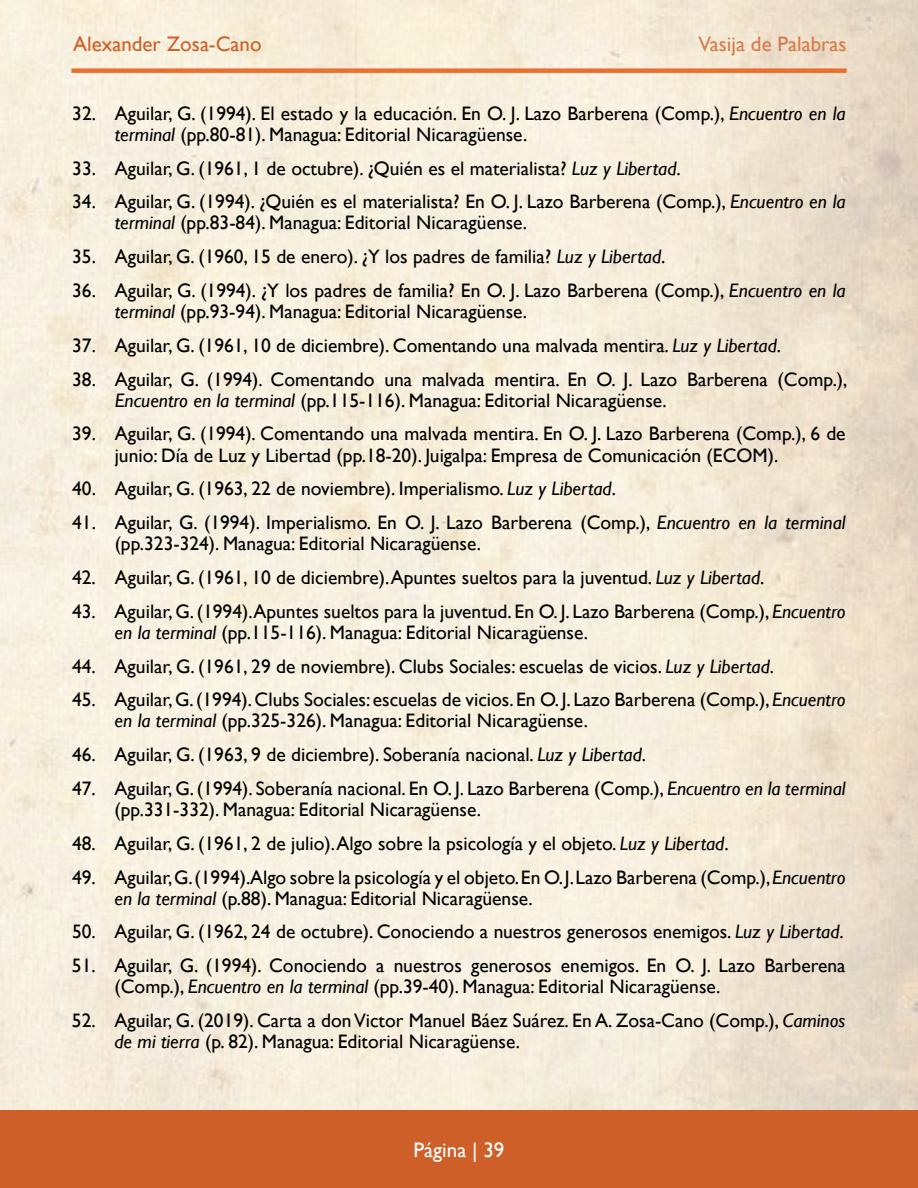
<style>
.page{position:relative;width:918px;height:1188px;background:#fff}
.page>*{position:absolute;margin:0;border:0;box-sizing:border-box;transform-origin:0 0}
.t1{font:21px "Gill Sans";color:#ce5f29}
.t2{font:21px "Gill Sans";color:#d67b4a}
.t3{font:21px "Gill Sans";color:#fff}
.t4{font:19.5px/21px "Gill Sans";color:#000}
.s1{font-style:italic}
</style>
<div class="page">
<img style="left:0;top:0;width:918px;height:1111px">
<div style="left:0;top:1111px;width:918px;height:77px;background:#ce5f29"></div>
<div style="left:71px;top:68px;width:776px;height:5px;background:#e97030"></div>
<p class="t1" style="left:73px;top:32px;width:190px">Alexander Zosa-Cano</p>
<p class="t2" style="left:698px;top:32px;width:150px">Vasija de Palabras</p>
<p class="t4" style="left:115px;top:103px;width:732px;text-indent:-43px">32. Aguilar, G. (1994). El estado y la educación. En O. J. Lazo Barberena (Comp.), <span class="s1">Encuentro en la terminal</span> (pp.80-81). Managua: Editorial Nicaragüense.</p>
<p class="t4" style="left:72px;top:158px;width:610px">33. Aguilar, G. (1961, 1 de octubre). ¿Quién es el materialista? <span class="s1">Luz y Libertad</span>.</p>
<p class="t4" style="left:115px;top:192px;width:732px;text-indent:-43px">34. Aguilar, G. (1994). ¿Quién es el materialista? En O. J. Lazo Barberena (Comp.), <span class="s1">Encuentro en la terminal</span> (pp.83-84). Managua: Editorial Nicaragüense.</p>
<p class="t4" style="left:72px;top:247px;width:595px">35. Aguilar, G. (1960, 15 de enero). ¿Y los padres de familia? <span class="s1">Luz y Libertad</span>.</p>
<p class="t4" style="left:115px;top:280px;width:732px;text-indent:-43px">36. Aguilar, G. (1994). ¿Y los padres de familia? En O. J. Lazo Barberena (Comp.), <span class="s1">Encuentro en la terminal</span> (pp.93-94). Managua: Editorial Nicaragüense.</p>
<p class="t4" style="left:72px;top:335px;width:710px">37. Aguilar, G. (1961, 10 de diciembre). Comentando una malvada mentira. <span class="s1">Luz y Libertad</span>.</p>
<p class="t4" style="left:115px;top:369px;width:734px;text-indent:-43px">38. Aguilar, G. (1994). Comentando una malvada mentira. En O. J. Lazo Barberena (Comp.),<br><span class="s1">Encuentro en la terminal</span> (pp.115-116). Managua: Editorial Nicaragüense.</p>
<p class="t4" style="left:115px;top:424px;width:732px;text-indent:-43px">39. Aguilar, G. (1994). Comentando una malvada mentira. En O. J. Lazo Barberena (Comp.), 6 de junio: Día de Luz y Libertad (pp.18-20). Juigalpa: Empresa de Comunicación (ECOM).</p>
<p class="t4" style="left:72px;top:479px;width:545px">40. Aguilar, G. (1963, 22 de noviembre). Imperialismo. <span class="s1">Luz y Libertad</span>.</p>
<p class="t4" style="left:115px;top:512px;width:732px;text-indent:-43px">41. Aguilar, G. (1994). Imperialismo. En O. J. Lazo Barberena (Comp.), <span class="s1">Encuentro en la terminal </span>(pp.323-324). Managua: Editorial Nicaragüense.</p>
<p class="t4" style="left:72px;top:567px;width:694px">42. Aguilar, G. (1961, 10 de diciembre). Apuntes sueltos para la juventud. <span class="s1">Luz y Libertad</span>.</p>
<p class="t4" style="left:115px;top:601px;width:732px;text-indent:-43px">43. Aguilar, G. (1994).Apuntes sueltos para la juventud. En O. J. Lazo Barberena (Comp.), <span class="s1">Encuentro en la terminal</span> (pp.115-116). Managua: Editorial Nicaragüense.</p>
<p class="t4" style="left:72px;top:656px;width:704px">44. Aguilar, G. (1961, 29 de noviembre). Clubs Sociales: escuelas de vicios. <span class="s1">Luz y Libertad</span>.</p>
<p class="t4" style="left:115px;top:690px;width:732px;text-indent:-43px">45. Aguilar, G. (1994). Clubs Sociales: escuelas de vicios. En O. J. Lazo Barberena (Comp.), <span class="s1">Encuentro en la terminal</span> (pp.325-326). Managua: Editorial Nicaragüense.</p>
<p class="t4" style="left:72px;top:745px;width:576px">46. Aguilar, G. (1963, 9 de diciembre). Soberanía nacional. <span class="s1">Luz y Libertad</span>.</p>
<p class="t4" style="left:115px;top:778px;width:732px;text-indent:-43px">47. Aguilar, G. (1994). Soberanía nacional. En O. J. Lazo Barberena (Comp.), <span class="s1">Encuentro en la terminal </span>(pp.331-332). Managua: Editorial Nicaragüense.</p>
<p class="t4" style="left:72px;top:833px;width:658px">48. Aguilar, G. (1961, 2 de julio). Algo sobre la psicología y el objeto. <span class="s1">Luz y Libertad</span>.</p>
<p class="t4" style="left:115px;top:867px;width:732px;text-indent:-43px">49. Aguilar, G. (1994).Algo sobre la psicología y el objeto. En O. J. Lazo Barberena (Comp.), <span class="s1">Encuentro en la terminal</span> (p.88). Managua: Editorial Nicaragüense.</p>
<p class="t4" style="left:72px;top:922px;width:773px">50. Aguilar, G. (1962, 24 de octubre). Conociendo a nuestros generosos enemigos. <span class="s1">Luz y Libertad</span>.</p>
<p class="t4" style="left:115px;top:956px;width:732px;text-indent:-43px">51. Aguilar, G. (1994). Conociendo a nuestros generosos enemigos. En O. J. Lazo Barberena (Comp.), <span class="s1">Encuentro en la terminal</span> (pp.39-40). Managua: Editorial Nicaragüense.</p>
<p class="t4" style="left:114px;top:1010px;width:732px;text-indent:-43px">52. Aguilar, G. (2019). Carta a don Victor Manuel Báez Suárez. En A. Zosa-Cano (Comp.), <span class="s1">Caminos de mi tierra</span> (p. 82). Managua: Editorial Nicaragüense.</p>
<p class="t3" style="left:414px;top:1137px;width:92px">Página | 39</p>
</div>
